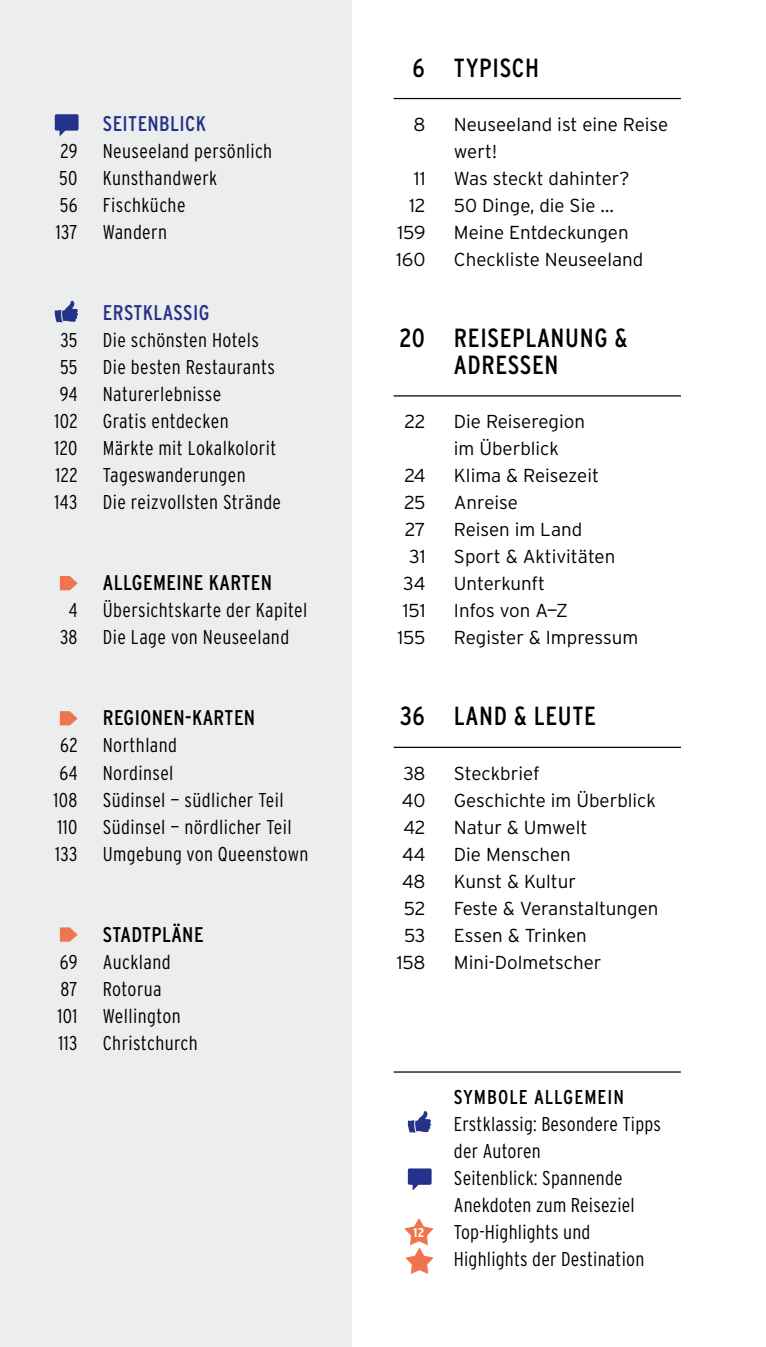
<style>
.page{position:relative;width:766px;height:1347px;background:#fff}
.page>*{position:absolute;margin:0;border:0;box-sizing:border-box;transform-origin:0 0}
.t1{font:condensed 26.25px/27px "Interstate";letter-spacing:.025em;color:#000;text-align:center}
.t2{font:condensed 21.25px "Interstate";letter-spacing:.02em;color:#000}
.t3{font:condensed 21.25px "Interstate";letter-spacing:.02em;color:#25328a}
.t4{font:300 condensed 20px/27px "Interstate";letter-spacing:.02em;color:#000}
.t5{font:condensed 20px "Interstate";letter-spacing:.05em;color:#000}
.t6{font:300 18.75px/27px "Interstate";color:#000}
.t7{font:700 condensed 13px "Interstate";color:#fff}
</style>
<div class="page">
<hr style="left:393px;top:1071px;width:287px;height:1px;background:#000">
<svg style="left:407px;top:1111px;width:24px;height:21px"></svg>
<svg style="left:407px;top:1168px;width:25px;height:22px"></svg>
<svg style="left:404px;top:1218px;width:29px;height:56px"></svg>
<hr style="left:393px;top:98px;width:287px;height:1px;background:#000">
<hr style="left:393px;top:395px;width:287px;height:1px;background:#000">
<hr style="left:393px;top:746px;width:287px;height:2px;background:#000">
<div style="left:0;top:0;width:351px;height:1346px;background:#eceded"></div>
<svg style="left:55px;top:114px;width:24px;height:22px"></svg>
<svg style="left:54px;top:301px;width:24px;height:21px"></svg>
<svg style="left:60px;top:576px;width:18px;height:14px"></svg>
<svg style="left:60px;top:711px;width:18px;height:14px"></svg>
<svg style="left:60px;top:927px;width:18px;height:14px"></svg>
<p class="t3" style="left:103px;top:112px;width:105px">SEITENBLICK</p>
<p class="t4" style="left:60px;top:138px;width:19px">29</p>
<p class="t4" style="left:103px;top:138px;width:171px">Neuseeland persönlich</p>
<p class="t4" style="left:59px;top:165px;width:20px">50</p>
<p class="t4" style="left:103px;top:165px;width:116px">Kunsthandwerk</p>
<p class="t4" style="left:60px;top:192px;width:19px">56</p>
<p class="t4" style="left:103px;top:192px;width:84px">Fischküche</p>
<p class="t4" style="left:56px;top:219px;width:23px">137</p>
<p class="t4" style="left:103px;top:219px;width:66px">Wandern</p>
<p class="t3" style="left:103px;top:301px;width:108px">ERSTKLASSIG</p>
<p class="t4" style="left:60px;top:327px;width:19px">35</p>
<p class="t4" style="left:103px;top:327px;width:158px">Die schönsten Hotels</p>
<p class="t4" style="left:60px;top:354px;width:19px">55</p>
<p class="t4" style="left:103px;top:354px;width:174px">Die besten Restaurants</p>
<p class="t4" style="left:60px;top:381px;width:19px">94</p>
<p class="t4" style="left:103px;top:381px;width:120px">Naturerlebnisse</p>
<p class="t4" style="left:55px;top:408px;width:25px">102</p>
<p class="t4" style="left:103px;top:408px;width:127px">Gratis ent decken</p>
<p class="t4" style="left:54px;top:435px;width:25px">120</p>
<p class="t4" style="left:103px;top:435px;width:175px">Märkte mit Lokalkolorit</p>
<p class="t4" style="left:55px;top:462px;width:24px">122</p>
<p class="t4" style="left:103px;top:462px;width:144px">Tageswanderungen</p>
<p class="t4" style="left:55px;top:489px;width:24px">143</p>
<p class="t4" style="left:103px;top:489px;width:180px">Die reizvollsten Strände</p>
<p class="t2" style="left:103px;top:572px;width:171px">ALLGEMEINE KARTEN</p>
<p class="t4" style="left:69px;top:597px;width:10px">4</p>
<p class="t4" style="left:103px;top:597px;width:206px">Übersichtskarte der Kapitel</p>
<p class="t4" style="left:60px;top:624px;width:19px">38</p>
<p class="t4" style="left:103px;top:624px;width:188px">Die Lage von Neuseeland</p>
<p class="t2" style="left:103px;top:707px;width:154px">REGIONEN-KARTEN</p>
<p class="t4" style="left:60px;top:732px;width:19px">62</p>
<p class="t4" style="left:103px;top:732px;width:76px">Northland</p>
<p class="t4" style="left:60px;top:759px;width:20px">64</p>
<p class="t4" style="left:103px;top:759px;width:72px">Nordinsel</p>
<p class="t4" style="left:53px;top:786px;width:26px">108</p>
<p class="t4" style="left:103px;top:786px;width:182px">Südinsel — südlicher Teil</p>
<p class="t4" style="left:57px;top:813px;width:22px">110</p>
<p class="t4" style="left:103px;top:813px;width:190px">Südinsel — nördlicher Teil</p>
<p class="t4" style="left:55px;top:840px;width:24px">133</p>
<p class="t4" style="left:103px;top:840px;width:207px">Umgebung von Queenstown</p>
<p class="t2" style="left:103px;top:923px;width:102px">STADTPLÄNE</p>
<p class="t4" style="left:60px;top:948px;width:19px">69</p>
<p class="t4" style="left:103px;top:948px;width:69px">Auckland</p>
<p class="t4" style="left:60px;top:975px;width:19px">87</p>
<p class="t4" style="left:103px;top:975px;width:60px">Rotorua</p>
<p class="t4" style="left:57px;top:1002px;width:22px">101</p>
<p class="t4" style="left:103px;top:1002px;width:79px">Wellington</p>
<p class="t4" style="left:58px;top:1029px;width:21px">113</p>
<p class="t4" style="left:103px;top:1029px;width:96px">Christchurch</p>
<h1 class="t1" style="left:412px;top:54px;width:128px">6 TYPISCH</h1>
<p class="t6" style="left:413px;top:111px;width:13px">8</p>
<p class="t6" style="left:454px;top:111px;width:216px">Neuseeland ist eine Reise wert!</p>
<p class="t6" style="left:414px;top:165px;width:13px">11</p>
<p class="t6" style="left:454px;top:165px;width:177px">Was steckt dahinter?</p>
<p class="t6" style="left:409px;top:192px;width:18px">12</p>
<p class="t6" style="left:454px;top:192px;width:161px">50 Dinge, die Sie …</p>
<p class="t6" style="left:397px;top:219px;width:30px">159</p>
<p class="t6" style="left:454px;top:219px;width:176px">Meine Entdeckungen</p>
<p class="t6" style="left:396px;top:246px;width:31px">160</p>
<p class="t6" style="left:454px;top:246px;width:191px">Checkliste Neuseeland</p>
<h1 class="t1" style="left:399px;top:324px;width:230px">20 REISEPLANUNG &amp;<br>ADRESSEN</h1>
<p class="t6" style="left:404px;top:408px;width:22px">22</p>
<p class="t6" style="left:454px;top:408px;width:133px">Die Reiseregion im Überblick</p>
<p class="t6" style="left:404px;top:462px;width:23px">24</p>
<p class="t6" style="left:454px;top:462px;width:147px">Klima &amp; Reisezeit</p>
<p class="t6" style="left:404px;top:489px;width:23px">25</p>
<p class="t6" style="left:454px;top:489px;width:66px">Anreise</p>
<p class="t6" style="left:405px;top:516px;width:22px">27</p>
<p class="t6" style="left:454px;top:516px;width:130px">Reisen im Land</p>
<p class="t6" style="left:409px;top:543px;width:18px">31</p>
<p class="t6" style="left:454px;top:543px;width:163px">Sport &amp; Aktivitäten</p>
<p class="t6" style="left:403px;top:570px;width:24px">34</p>
<p class="t6" style="left:454px;top:570px;width:93px">Unterkunft</p>
<p class="t6" style="left:402px;top:597px;width:24px">151</p>
<p class="t6" style="left:454px;top:597px;width:115px">Infos von A—Z</p>
<p class="t6" style="left:397px;top:624px;width:30px">155</p>
<p class="t6" style="left:454px;top:624px;width:186px">Register &amp; Impressum</p>
<h1 class="t1" style="left:400px;top:703px;width:197px">36 LAND &amp; LEUTE</h1>
<p class="t6" style="left:403px;top:759px;width:24px">38</p>
<p class="t6" style="left:454px;top:759px;width:87px">Steckbrief</p>
<p class="t6" style="left:401px;top:786px;width:25px">40</p>
<p class="t6" style="left:454px;top:786px;width:203px">Geschichte im Überblick</p>
<p class="t6" style="left:403px;top:813px;width:24px">42</p>
<p class="t6" style="left:454px;top:813px;width:135px">Natur &amp; Umwelt</p>
<p class="t6" style="left:402px;top:840px;width:25px">44</p>
<p class="t6" style="left:454px;top:840px;width:118px">Die Menschen</p>
<p class="t6" style="left:402px;top:868px;width:25px">48</p>
<p class="t6" style="left:454px;top:868px;width:124px">Kunst &amp; Kultur</p>
<p class="t6" style="left:403px;top:895px;width:23px">52</p>
<p class="t6" style="left:454px;top:895px;width:206px">Feste &amp; Veranstaltungen</p>
<p class="t6" style="left:404px;top:922px;width:23px">53</p>
<p class="t6" style="left:454px;top:922px;width:134px">Essen &amp; Trinken</p>
<p class="t6" style="left:396px;top:949px;width:30px">158</p>
<p class="t6" style="left:454px;top:949px;width:149px">Mini-Dolmetscher</p>
<p class="t7" style="left:413px;top:1225px;width:12px">12</p>
<p class="t5" style="left:454px;top:1086px;width:172px">SYMBOLE ALLGEMEIN</p>
<p class="t4" style="left:454px;top:1110px;width:208px">Erstklassig: Besondere Tipps der Autoren<br>Seitenblick: Spannende<br>Anekdoten zum Reiseziel<br>Top-Highlights und<br>Highlights der Destination</p>
</div>
